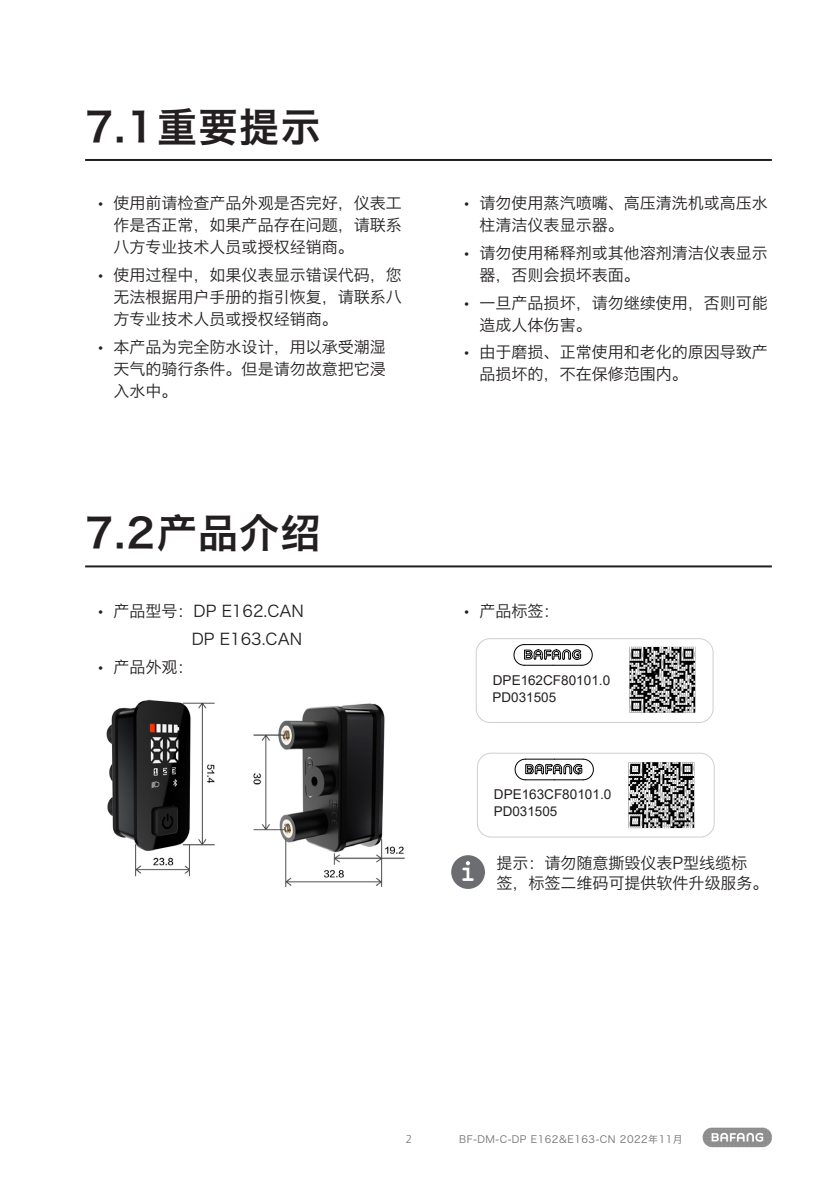
<style>
.page{position:relative;width:840px;height:1191px;background:#fff}
.page>*{position:absolute;margin:0;border:0;box-sizing:border-box;transform-origin:0 0}
.t1{font:40px "Hiragino Sans GB W6";letter-spacing:.025em;color:#231f20}
.Hinweis{font:16px/22px "Hiragino Sans GB W3";color:#231f20}
.Aufzählung{font:16px "Hiragino Sans GB W3";color:#231f20}
.t2{font:13.6px "Arial";color:#231f20}
.t3{font:13.4px "Arial";color:#231f20}
.t4{font:300 12px "Frutiger Next Pro";color:#6c6d70}
.t5{font:10px "Hiragino Sans GB W3";letter-spacing:.05em;color:#6c6d70}
.s1{font-family:"Frutiger Next Pro";font-weight:300}
</style>
<div class="page">
<img style="left:702px;top:1127px;width:69px;height:21px">
<hr style="left:85px;top:565px;width:686px;height:2px;background:#231f20">
<div style="left:451px;top:855px;width:33px;height:34px;background:#6c6d70;border-radius:50%"></div>
<svg style="left:462px;top:861px;width:11px;height:20px"></svg>
<hr style="left:85px;top:159px;width:686px;height:2px;background:#231f20">
<img style="left:106px;top:699px;width:299px;height:187px">
<div style="left:475px;top:638px;width:237px;height:84px;border:1px solid #cecfd1;border-radius:14px"></div>
<svg style="left:513px;top:644px;width:79px;height:22px"></svg>
<svg style="left:629px;top:647px;width:65px;height:65px;background:#757575"></svg>
<div style="left:477px;top:753px;width:237px;height:84px;border:1px solid #cecfd1;border-radius:14px"></div>
<svg style="left:514px;top:758px;width:79px;height:22px"></svg>
<svg style="left:628px;top:762px;width:65px;height:66px;background:#787878"></svg>
<p class="t1" style="left:85px;top:101px;width:237px">7.1重要提示</p>
<p class="Hinweis" style="left:113px;top:192px;width:289px;text-align:justify;text-indent:-17px"><span class="s1">•</span> 使用前请检查产品外观是否完好，仪表工作是否正常，如果产品存在问题，请联系八方专业技术人员或授权经销商。</p>
<p class="Hinweis" style="left:113px;top:264px;width:289px;text-align:justify;text-indent:-17px"><span class="s1">•</span> 使用过程中，如果仪表显示错误代码，您无法根据用户手册的指引恢复，请联系八方专业技术人员或授权经销商。</p>
<p class="Hinweis" style="left:113px;top:335px;width:273px;text-align:justify;text-indent:-17px"><span class="s1">•</span> 本产品为完全防水设计，用以承受潮湿天气的骑行条件。但是请勿故意把它浸入水中。</p>
<p class="t1" style="left:85px;top:507px;width:237px">7.2产品介绍</p>
<p class="Hinweis" style="left:96px;top:600px;width:209px"><span class="s1">•</span> 产品型号：DP E162.CAN</p>
<p class="Aufzählung" style="left:192px;top:629px;width:112px">DP E163.CAN</p>
<p class="Hinweis" style="left:96px;top:655px;width:99px"><span class="s1">•</span> 产品外观：</p>
<p class="Hinweis" style="left:479px;top:192px;width:289px;text-indent:-17px"><span class="s1">•</span> 请勿使用蒸汽喷嘴、高压清洗机或高压水柱清洁仪表显示器。</p>
<p class="Hinweis" style="left:479px;top:242px;width:289px;text-indent:-17px"><span class="s1">•</span> 请勿使用稀释剂或其他溶剂清洁仪表显示器，否则会损坏表面。</p>
<p class="Hinweis" style="left:479px;top:291px;width:289px;text-indent:-17px"><span class="s1">•</span> 一旦产品损坏，请勿继续使用，否则可能造成人体伤害。</p>
<p class="Hinweis" style="left:479px;top:341px;width:289px;text-indent:-17px"><span class="s1">•</span> 由于磨损、正常使用和老化的原因导致产品损坏的，不在保修范围内。</p>
<p class="Hinweis" style="left:462px;top:600px;width:99px"><span class="s1">•</span> 产品标签：</p>
<p class="t2" style="left:492px;top:670px;width:119px">DPE162CF80101.0</p>
<p class="t3" style="left:492px;top:688px;width:65px">PD031505</p>
<p class="t2" style="left:493px;top:785px;width:119px">DPE163CF80101.0</p>
<p class="t3" style="left:493px;top:802px;width:65px">PD031505</p>
<p class="Hinweis" style="left:496px;top:852px;width:273px;line-height:20px">提示：请勿随意撕毁仪表P型线缆标<br>签，标签二维码可提供软件升级服务。</p>
<p class="t4" style="left:405px;top:1132px;width:8px">2</p>
<p class="t5" style="left:459px;top:1132px;width:225px">BF-DM-C-DP E162&amp;E163-CN 2022年11月</p>
</div>
